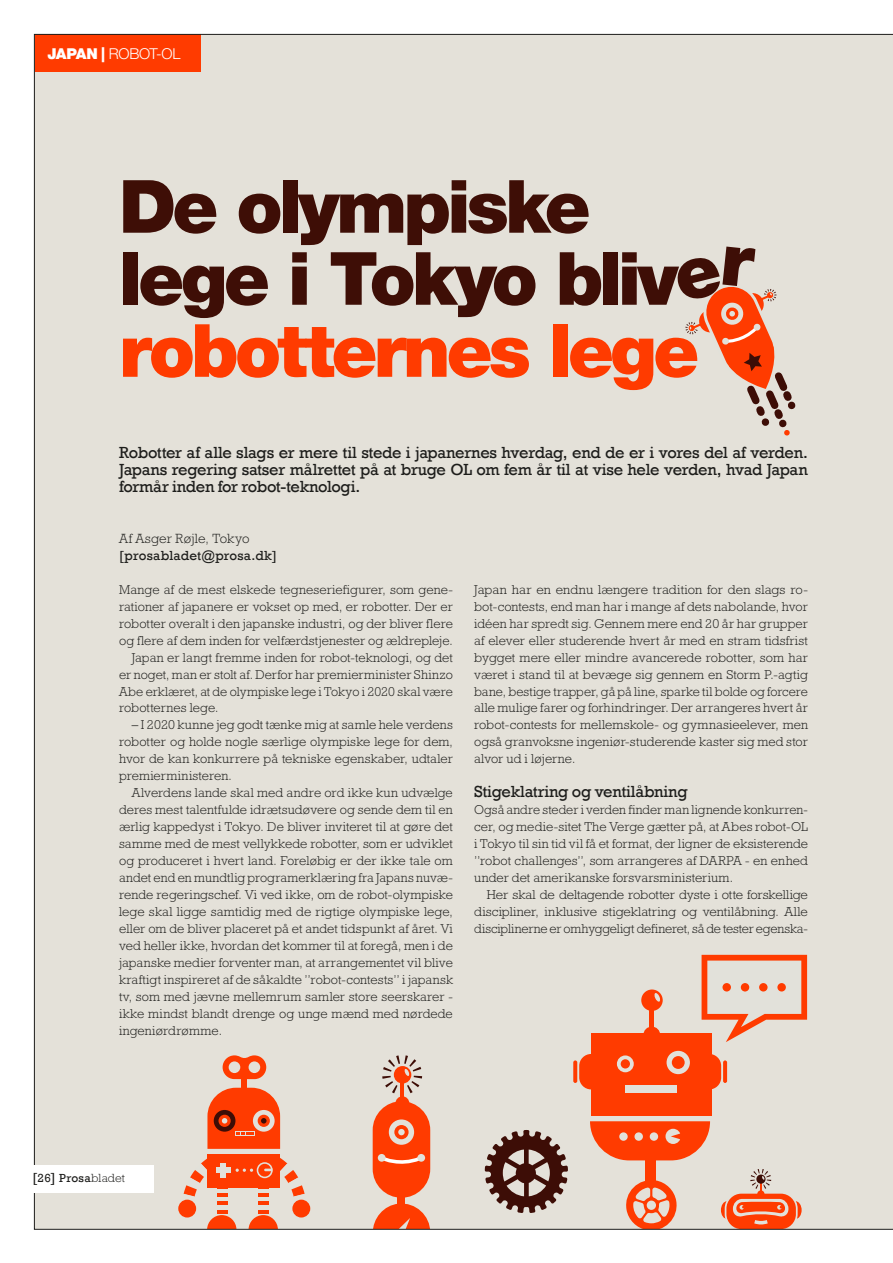
<style>
.page{position:relative;width:893px;height:1263px;background:#fff}
.page>*{position:absolute;margin:0;border:0;box-sizing:border-box;transform-origin:0 0}
.t1{font:900 73.5px/72px "Helvetica Neue";letter-spacing:-.055em;color:#3e0e06}
.t2{font:900 73.5px "Helvetica Neue";letter-spacing:-.05em;color:#ff3b00}
.t3{font:16.5px/17px "Rockwell";letter-spacing:-.02em;color:#1d1d1b;text-align:justify}
.t4{font:300 15px "Helvetica Neue";letter-spacing:-.02em;color:#fff}
.t5{font:13.5px "Rockwell";letter-spacing:.01em;color:#1d1d1b}
.t6{font:300 13.5px "Rockwell";letter-spacing:.01em;color:#1d1d1b}
.t7{font:300 13.05px/17px "Rockwell";letter-spacing:.005em;color:#1d1d1b;text-align:justify}
.t8{font:12px "Rockwell";letter-spacing:.02em;color:#1d1d1b}
.s1{font-weight:900}
.s2{font-size:13.5px}
.s3{font-weight:300}
</style>
<div class="page">
<div style="left:34px;top:34px;width:859px;height:1196px;background:#e4e1d9"></div>
<div style="left:0;top:1165px;width:153px;height:28px;background:#fff"></div>
<div style="left:812px;top:260px;width:40px;height:123px;background:#e4e1d9"></div>
<svg style="left:667px;top:246px;width:131px;height:228px;background:#e2c3b4"></svg>
<p class="t4" style="left:48px;top:45px;width:134px"><span class="s1">JAPAN |</span> ROBOT-OL</p>
<h1 class="t1" style="left:119px;top:170px;width:561px">De olympiske lege i Tokyo bliv</h1>
<h1 class="t2" style="left:119px;top:307px;width:582px">robotternes lege</h1>
<p class="t3" style="left:119px;top:444px;width:690px">Robotter af alle slags er mere til stede i japanernes hverdag, end de er i vores del af verden.<br>Japans regering satser målrettet på at bruge OL om fem år til at vise hele verden, hvad Japan formår inden for robot-teknologi.</p>
<p class="t6" style="left:119px;top:531px;width:132px">Af Asger Røjle, Tokyo</p>
<p class="t5" style="left:119px;top:547px;width:159px">[prosabladet@prosa.dk]</p>
<p class="t7" style="left:119px;top:581px;width:335px">Mange af de mest elskede tegneseriefigurer, som gene-</p>
<p class="t7" style="left:119px;top:598px;width:335px">rationer af japanere er vokset op med, er robotter. Der er</p>
<p class="t7" style="left:119px;top:615px;width:335px">robotter overalt i den japanske industri, og der bliver flere</p>
<p class="t7" style="left:119px;top:632px;width:335px">og flere af dem inden for velfærdstjenester og ældrepleje.</p>
<p class="t7" style="left:132px;top:649px;width:323px">Japan er langt fremme inden for robot-teknologi, og det</p>
<p class="t7" style="left:119px;top:666px;width:335px">er noget, man er stolt af. Derfor har premierminister Shinzo</p>
<p class="t7" style="left:119px;top:682px;width:335px">Abe erklæret, at de olympiske lege i Tokyo i 2020 skal være</p>
<p class="t7" style="left:119px;top:699px;width:101px">robotternes lege.</p>
<p class="t7" style="left:119px;top:716px;width:335px;text-indent:13px">– I 2020 kunne jeg godt tænke mig at samle hele verdens robotter og holde nogle særlige olympiske lege for dem, hvor de kan konkurrere på tekniske egenskaber, udtaler premierministeren.</p>
<p class="t7" style="left:119px;top:784px;width:335px;text-indent:13px">Alverdens lande skal med andre ord ikke kun udvælge deres mest talentfulde idrætsudøvere og sende dem til en ærlig kappedyst i Tokyo. De bliver inviteret til at gøre det samme med de mest vellykkede robotter, som er udviklet og produceret i hvert land. Foreløbig er der ikke tale om andet end en mundtlig programerklæring fra Japans nuvæ&shy;rende regeringschef. Vi ved ikke, om de robot-olympiske lege skal ligge samtidig med de rigtige olympiske lege, eller om de bliver placeret på et andet tidspunkt af året. Vi ved heller ikke, hvordan det kommer til at foregå, men i de japanske medier forventer man, at arrangementet vil blive kraftigt inspireret af de såkaldte ”robot-contests” i japansk tv, som med jævne mellemrum samler store seerskarer - ikke mindst blandt drenge og unge mænd med nørdede ingeniørdrømme.</p>
<p class="t7" style="left:474px;top:581px;width:335px">Japan har en endnu længere tradition for den slags ro&shy;bot-contests, end man har i mange af dets nabolande, hvor idéen har spredt sig. Gennem mere end 20 år har grupper af elever eller studerende hvert år med en stram tidsfrist bygget mere eller mindre avancerede robotter, som har været i stand til at bevæge sig gennem en Storm P.-agtig bane, bestige trapper, gå på line, sparke til bolde og forcere alle mulige farer og forhindringer. Der arrangeres hvert år robot-contests for mellemskole- og gymnasieelever, men også granvoksne ingeniør-studerende kaster sig med stor alvor ud i løjerne.</p>
<p class="t3" style="left:474px;top:783px;width:215px">Stigeklatring og ventilåbning</p>
<p class="t7" style="left:474px;top:801px;width:335px">Også andre steder i verden finder man lignende konkurren&shy;cer, og medie-sitet The Verge gætter på, at Abes robot-OL i Tokyo til sin tid vil få et format, der ligner de eksisterende ”robot challenges”, som arrangeres af DARPA - en enhed under det amerikanske forsvarsministerium.</p>
<p class="t7" style="left:474px;top:886px;width:335px;text-indent:13px">Her skal de deltagende robotter dyste i otte forskellige discipliner, inklusive stigeklatring og ventilåbning. Alle disciplinerne er omhyggeligt defineret, så de tester egenska-</p>
<p class="t8" style="left:33px;top:1171px;width:94px"><span class="s2">[</span>26<span class="s2">]</span> Prosa<span class="s3">bladet</span></p>
</div>
